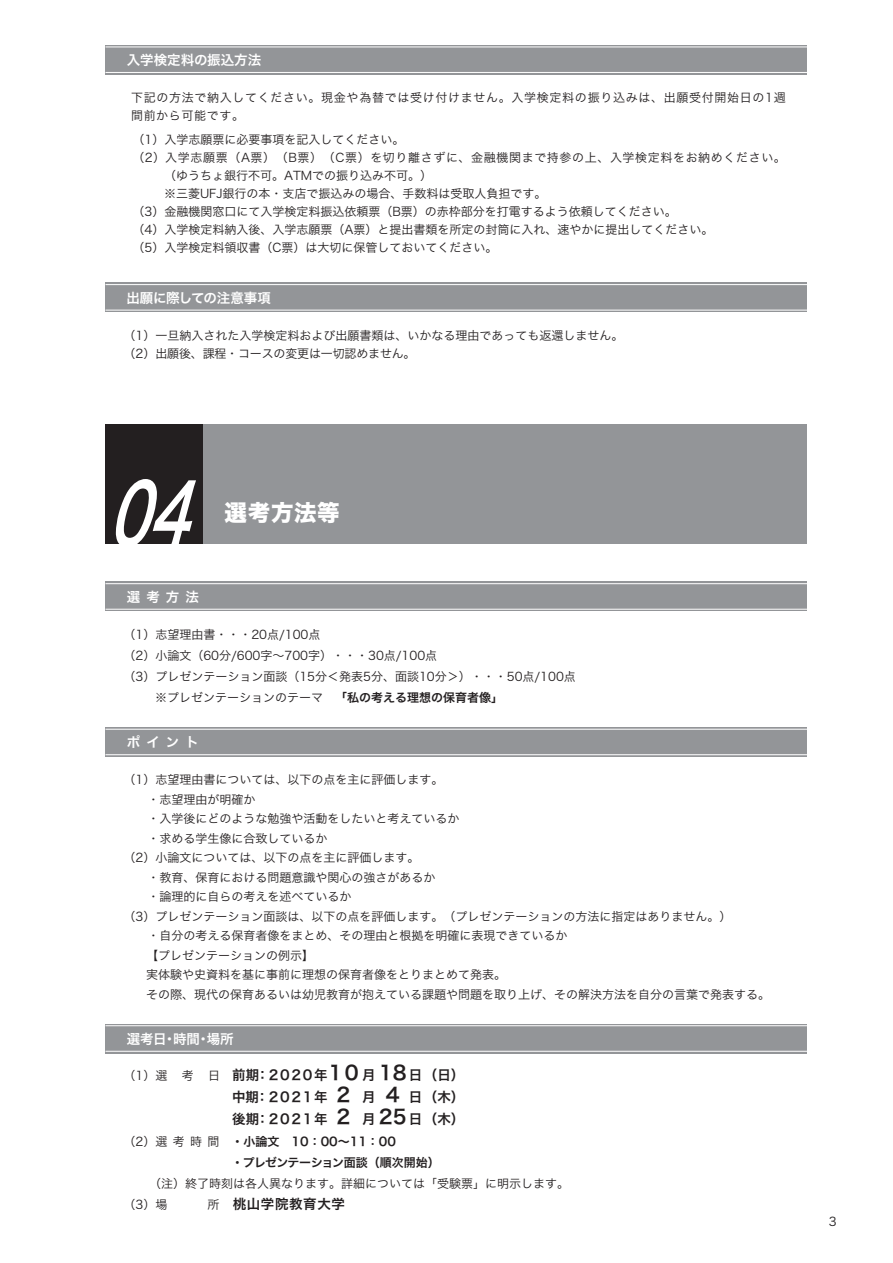
<style>
.page{position:relative;width:893px;height:1263px;background:#fff}
.page>*{position:absolute;margin:0;border:0;box-sizing:border-box;transform-origin:0 0}
.t1{font:italic 82.65px "Hira Kaku Pro W6";color:#fff;scale:.67 1}
.t2{font:22.5px "Hira Kaku Std W8";letter-spacing:.025em;color:#fff}
.t3{font:13.5px/21.9px "Hira Kaku Pro W6";letter-spacing:.13em;color:#231f20;text-align:justify}
.t4{font:13.5px "Hira Kaku Pro W6";color:#fff}
.t5{font:13.5px "Hira Kaku Pro W6";letter-spacing:.045em;color:#231f20}
.t6{font:13.5px "Hira Kaku Pro W6";letter-spacing:-.02em;color:#fff}
.t7{font:12px/18px "Hira Kaku Pro W3";color:#231f20}
.t8{font:12px/18px "Hira Kaku Pro W3";letter-spacing:.055em;color:#231f20}
.t9{font:12px "Hira Kaku Pro W3";letter-spacing:.05em;color:#231f20}
.t10{font:12px/20.2px "Hira Kaku Pro W6";color:#231f20}
.s1{font-family:"Hira Kaku Pro W6"}
.s2{font-family:"Hira Kaku Pro W3";font-size:12px}
.s3{font-size:19.5px}
.s4{font-family:"Hira Kaku Pro W3"}
</style>
<div class="page">
<div style="left:105px;top:581px;width:702px;height:30px;background:#939598"></div>
<hr style="left:105px;top:609px;width:702px;height:1px;background:#fff">
<hr style="left:105px;top:583px;width:702px;height:1px;background:#fff">
<div style="left:203px;top:424px;width:604px;height:119px;background:#939598"></div>
<div style="left:105px;top:424px;width:98px;height:119px;background:#231f20"></div>
<div style="left:105px;top:1023px;width:702px;height:30px;background:#939598"></div>
<hr style="left:105px;top:1051px;width:702px;height:1px;background:#fff">
<hr style="left:105px;top:1025px;width:702px;height:1px;background:#fff">
<div style="left:105px;top:727px;width:702px;height:30px;background:#939598"></div>
<hr style="left:105px;top:754px;width:702px;height:1px;background:#fff">
<hr style="left:105px;top:729px;width:702px;height:1px;background:#fff">
<div style="left:105px;top:45px;width:702px;height:30px;background:#939598"></div>
<hr style="left:105px;top:72px;width:702px;height:1px;background:#fff">
<hr style="left:105px;top:47px;width:702px;height:1px;background:#fff">
<div style="left:105px;top:282px;width:702px;height:30px;background:#939598"></div>
<hr style="left:105px;top:310px;width:702px;height:1px;background:#fff">
<hr style="left:105px;top:284px;width:702px;height:1px;background:#fff">
<p class="t4" style="left:127px;top:48px;width:136px">入学検定料の振込方法</p>
<p class="t8" style="left:131px;top:88px;width:656px">下記の方法で納入してください。現金や為替では受け付けません。入学検定料の振り込みは、出願受付開始日の1週間前から可能です。</p>
<p class="t7" style="left:132px;top:129px;width:273px">（1）入学志願票に必要事項を記入してください。</p>
<p class="t9" style="left:132px;top:146px;width:655px">（2）入学志願票（A票）（B票）（C票）を切り離さずに、金融機関まで持参の上、入学検定料をお納めください。</p>
<p class="t7" style="left:164px;top:165px;width:270px">（ゆうちょ銀行不可。ATMでの振り込み不可。）</p>
<p class="t7" style="left:164px;top:183px;width:384px">※三菱UFJ銀行の本・支店で振込みの場合、手数料は受取人負担です。</p>
<p class="t7" style="left:132px;top:201px;width:546px">（3）金融機関窓口にて入学検定料振込依頼票（B票）の赤枠部分を打電するよう依頼してください。</p>
<p class="t7" style="left:132px;top:219px;width:582px">（4）入学検定料納入後、入学志願票（A票）と提出書類を所定の封筒に入れ、速やかに提出してください。</p>
<p class="t7" style="left:132px;top:237px;width:366px">（5）入学検定料領収書（C票）は大切に保管しておいてください。</p>
<p class="t6" style="left:127px;top:285px;width:146px">出願に際しての注意事項</p>
<p class="t7" style="left:124px;top:325px;width:501px">（1）一旦納入された入学検定料および出願書類は、いかなる理由であっても返還しません。（2）出願後、課程・コースの変更は一切認めません。</p>
<h1 class="t1" style="left:108px;top:439px;width:177px">04</h1>
<p class="t4" style="left:127px;top:584px;width:74px">選考方法</p>
<h2 class="t2" style="left:225px;top:500px;width:116px">選考方法等</h2>
<p class="t7" style="left:124px;top:624px;width:198px">（1）志望理由書・・・20点/100点</p>
<p class="t7" style="left:124px;top:645px;width:315px">（2）小論文（60分/600字～700字）・・・30点/100点</p>
<p class="t7" style="left:124px;top:666px;width:454px">（3）プレゼンテーション面談（15分＜発表5分、面談10分＞）・・・50点/100点</p>
<p class="t7" style="left:155px;top:687px;width:350px">※プレゼンテーションのテーマ　<span class="s1">「私の考える理想の保育者像」</span></p>
<p class="t4" style="left:127px;top:730px;width:74px">ポイント</p>
<p class="t7" style="left:124px;top:770px;width:321px">（1）志望理由書については、以下の点を主に評価します。</p>
<p class="t7" style="left:148px;top:789px;width:110px">・志望理由が明確か</p>
<p class="t7" style="left:148px;top:809px;width:314px">・入学後にどのような勉強や活動をしたいと考えているか</p>
<p class="t7" style="left:148px;top:828px;width:182px">・求める学生像に合致しているか</p>
<p class="t7" style="left:124px;top:848px;width:297px">（2）小論文については、以下の点を主に評価します。</p>
<p class="t7" style="left:148px;top:867px;width:290px">・教育、保育における問題意識や関心の強さがあるか</p>
<p class="t7" style="left:148px;top:887px;width:206px">・論理的に自らの考えを述べているか</p>
<p class="t7" style="left:124px;top:906px;width:609px">（3）プレゼンテーション面談は、以下の点を評価します。（プレゼンテーションの方法に指定はありません。）</p>
<p class="t7" style="left:148px;top:926px;width:422px">・自分の考える保育者像をまとめ、その理由と根拠を明確に表現できているか</p>
<p class="t7" style="left:146px;top:945px;width:170px">【プレゼンテーションの例示】</p>
<p class="t7" style="left:146px;top:965px;width:362px">実体験や史資料を基に事前に理想の保育者像をとりまとめて発表。</p>
<p class="t7" style="left:146px;top:984px;width:625px">その際、現代の保育あるいは幼児教育が抱えている課題や問題を取り上げ、その解決方法を自分の言葉で発表する。</p>
<p class="t4" style="left:127px;top:1026px;width:109px">選考日・時間・場所</p>
<p class="t3" style="left:232px;top:1064px;width:234px;text-indent:-109px"><span class="s2">（1）選 考 日</span> 前期：2020年<span class="s3">10</span> 月<span class="s3">18</span>日（日）中期：2021年 <span class="s3">2</span> 月 <span class="s3">4</span> 日（木）後期：2021年 <span class="s3">2</span> 月<span class="s3">25</span>日（木）</p>
<p class="t10" style="left:232px;top:1131px;width:210px;text-indent:-108px"><span class="s4">（2）選考時間</span> ・小論文　10：00～11：00<br>・プレゼンテーション面談（順次開始）</p>
<p class="t7" style="left:149px;top:1174px;width:421px">（注）終了時刻は各人異なります。詳細については「受験票」に明示します。</p>
<p class="t5" style="left:124px;top:1192px;width:223px"><span class="s2">（3）場　　所</span> 桃山学院教育大学</p>
<p class="t7" style="left:829px;top:1212px;width:9px">3</p>
</div>
